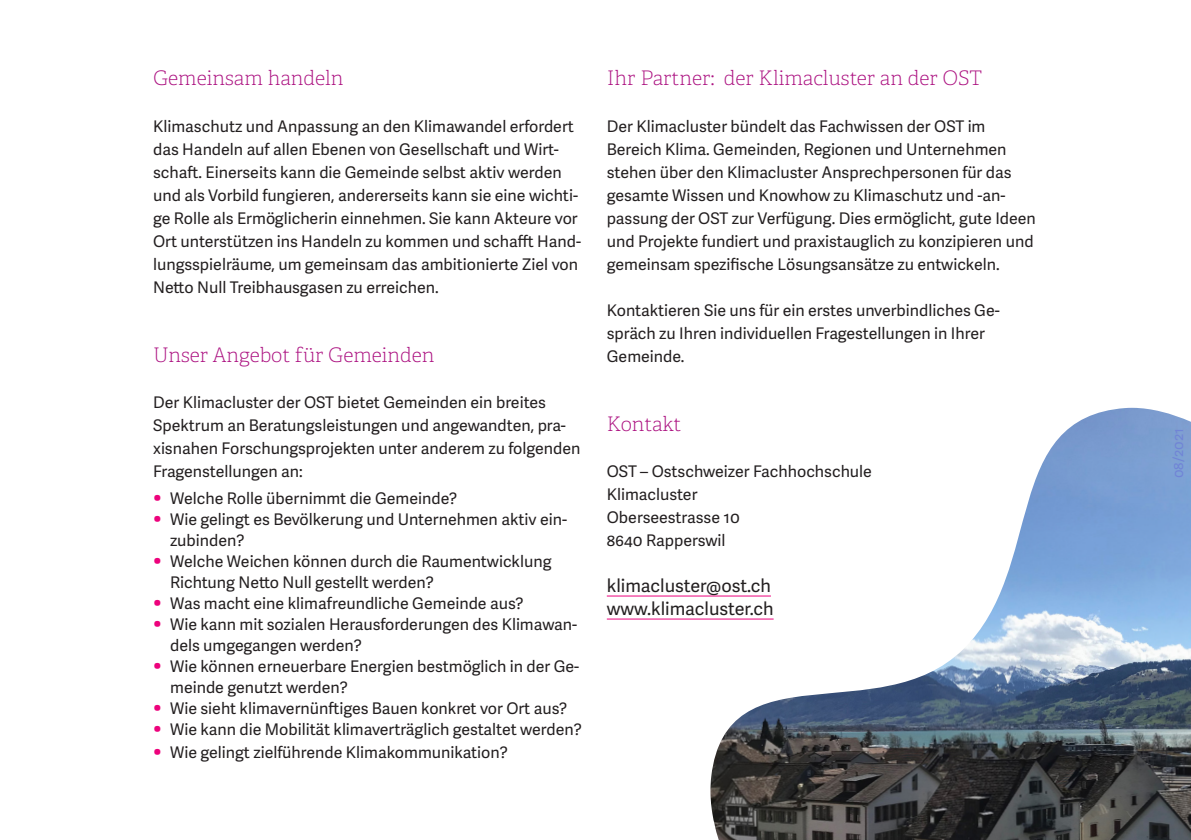
<style>
.page{position:relative;width:1191px;height:840px;background:#fff}
.page>*{position:absolute;margin:0;border:0;box-sizing:border-box;transform-origin:0 0}
.Untertitel_1{font:20px "Adelle PE Th";color:#ac1281}
.Lauftext{font:18px "Adelle Sans";color:#231f20}
.Untertitel_1-2{font:16px/23px "Adelle Sans";color:#231f20}
.Lauftext-2{font:16px "Adelle Sans";color:#231f20}
.Lauftext-3{font:14px "Adelle Sans";color:#7084d6}
.s1{font-size:22px;color:#ed027c}
</style>
<div class="page">
<img style="left:709px;top:407px;width:482px;height:432px">
<hr style="left:607px;top:595px;width:164px;height:1px;background:#ed027c">
<hr style="left:607px;top:618px;width:166px;height:1px;background:#ed027c">
<p class="Untertitel_1" style="left:153px;top:65px;width:192px">Gemeinsam handeln</p>
<p class="Untertitel_1-2" style="left:153px;top:114px;width:429px">Klimaschutz und Anpassung an den Klimawandel erfordert das Handeln auf allen Ebenen von Gesellschaft und Wirt&shy;schaft. Einerseits kann die Gemeinde selbst aktiv werden und als Vorbild fungieren, andererseits kann sie eine wichti&shy;ge Rolle als Ermöglicherin einnehmen. Sie kann Akteure vor Ort unterstützen ins Handeln zu kommen und schafft Hand&shy;lungsspielräume, um gemeinsam das ambitionierte Ziel von Netto Null Treibhausgasen zu erreichen.</p>
<p class="Untertitel_1" style="left:153px;top:341px;width:283px">Unser Angebot für Gemeinden</p>
<p class="Untertitel_1-2" style="left:153px;top:390px;width:429px">Der Klimacluster der OST bietet Gemeinden ein breites Spektrum an Beratungsleistungen und angewandten, pra&shy;xisnahen Forschungsprojekten unter anderem zu folgenden Fragenstellungen an:</p>
<p class="Untertitel_1-2" style="left:153px;top:485px;width:306px"><span class="s1">•</span> Welche Rolle übernimmt die Gemeinde?</p>
<p class="Untertitel_1-2" style="left:170px;top:507px;width:398px;line-height:21px;text-indent:-17px"><span class="s1">•</span> Wie gelingt es Bevölkerung und Unternehmen aktiv ein&shy;zubinden?</p>
<p class="Untertitel_1-2" style="left:170px;top:549px;width:383px;line-height:21px;text-indent:-17px"><span class="s1">•</span> Welche Weichen können durch die Raumentwicklung<br>Richtung Netto Null gestellt werden?</p>
<p class="Untertitel_1-2" style="left:153px;top:590px;width:372px"><span class="s1">•</span> Was macht eine klimafreundliche Gemeinde aus?</p>
<p class="Untertitel_1-2" style="left:170px;top:612px;width:409px;line-height:21px;text-indent:-17px"><span class="s1">•</span> Wie kann mit sozialen Herausforderungen des Klimawan&shy;dels umgegangen werden?</p>
<p class="Untertitel_1-2" style="left:170px;top:654px;width:411px;line-height:21px;text-indent:-17px"><span class="s1">•</span> Wie können erneuerbare Energien bestmöglich in der Ge&shy;meinde genutzt werden?</p>
<p class="Untertitel_1-2" style="left:153px;top:695px;width:415px"><span class="s1">•</span> Wie sieht klimavernünftiges Bauen konkret vor Ort aus?</p>
<p class="Untertitel_1-2" style="left:153px;top:716px;width:430px"><span class="s1">•</span> Wie kann die Mobilität klimaverträglich gestaltet werden?</p>
<p class="Untertitel_1-2" style="left:153px;top:739px;width:356px"><span class="s1">•</span> Wie gelingt zielführende Klimakommunikation?</p>
<p class="Untertitel_1" style="left:607px;top:65px;width:377px">Ihr Partner: der Klimacluster an der OST</p>
<p class="Untertitel_1-2" style="left:607px;top:114px;width:430px">Der Klimacluster bündelt das Fachwissen der OST im Bereich Klima. Gemeinden, Regionen und Unternehmen stehen über den Klimacluster Ansprechpersonen für das gesamte Wissen und Knowhow zu Klimaschutz und -an&shy;passung der OST zur Verfügung. Dies ermöglicht, gute Ideen und Projekte fundiert und praxistauglich zu konzipieren und gemeinsam spezifische Lösungsansätze zu entwickeln.</p>
<p class="Untertitel_1-2" style="left:607px;top:298px;width:394px">Kontaktieren Sie uns für ein erstes unverbindliches Ge&shy;spräch zu Ihren individuellen Fragestellungen in Ihrer<br>Gemeinde.</p>
<p class="Untertitel_1" style="left:607px;top:410px;width:76px">Kontakt</p>
<p class="Untertitel_1-2" style="left:607px;top:459px;width:267px">OST – Ostschweizer Fachhochschule<br>Klimacluster</p>
<p class="Lauftext-2" style="left:607px;top:505px;width:135px">Oberseestrasse 10</p>
<p class="Lauftext-2" style="left:607px;top:528px;width:120px">8640 Rapperswil</p>
<p class="Lauftext" style="left:607px;top:572px;width:166px">klimacluster@ost.ch</p>
<p class="Lauftext" style="left:607px;top:595px;width:168px">www.klimacluster.ch</p>
<p class="Lauftext-3" style="left:1168px;top:478px;width:51px;rotate:-90deg">08/2021</p>
</div>
